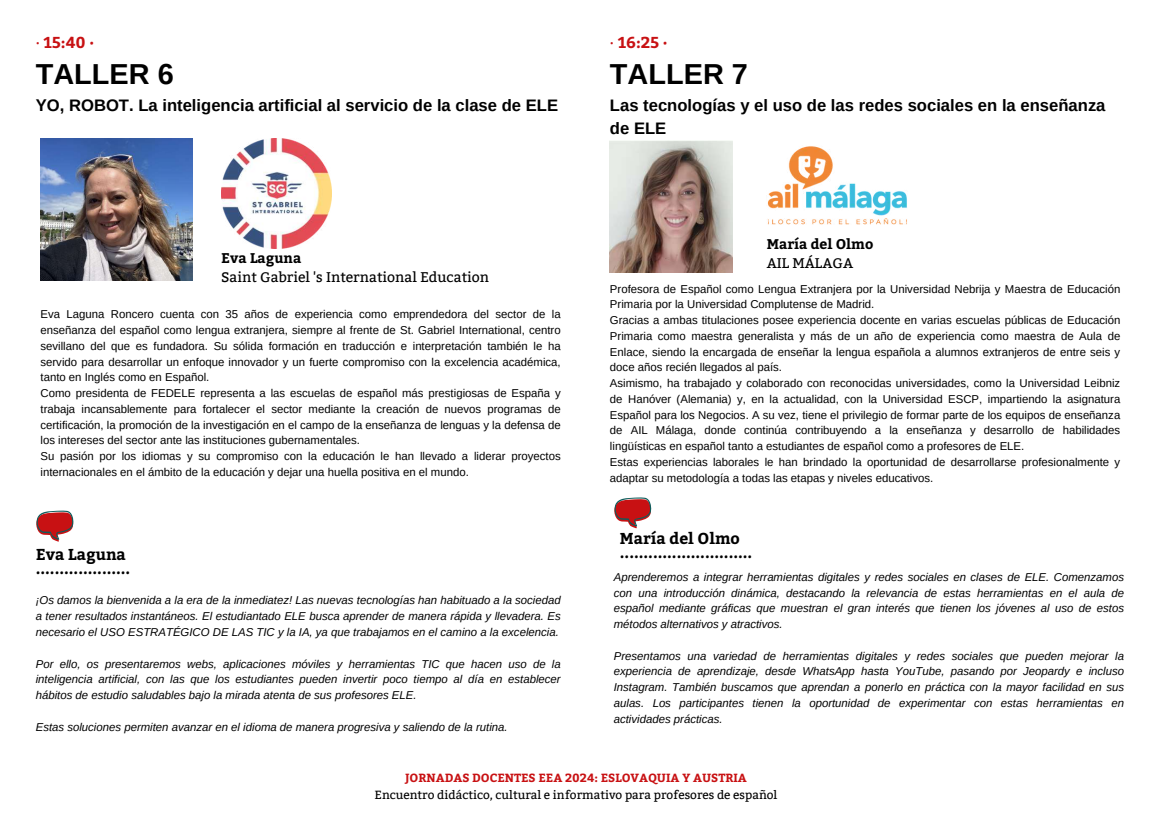
<style>
.page{position:relative;width:1152px;height:815px;background:#fff}
.page>*{position:absolute;margin:0;border:0;box-sizing:border-box;transform-origin:0 0}
.t1{font:700 28.88px "Arimo";color:#000}
.t2{font:700 16.62px/22.9px "Arimo";color:#000}
.t3{font:700 15.75px/13.8px "Bitter";color:#000}
.t4{font:700 15.75px "Bitter";color:#c81113}
.t5{font:14px "Bitter";color:#000}
.t6{font:700 14px "Bitter";color:#000}
.t7{font:11.81px "Bitter";color:#000}
.t8{font:700 11.81px "Bitter";color:#c81113}
.t9{font:11.38px/15.8px "Arimo";color:#000}
.t10{font:italic 11.38px/15.8px "Arimo";color:#000;text-align:justify}
.s1{font-weight:400}
</style>
<div class="page">
<svg style="left:36px;top:510px;width:38px;height:31px"></svg>
<svg style="left:614px;top:497px;width:37px;height:31px"></svg>
<img style="left:767px;top:146px;width:140px;height:78px">
<img style="left:221px;top:138px;width:110px;height:110px">
<img style="left:610px;top:140px;width:122px;height:132px">
<img style="left:40px;top:138px;width:152px;height:142px">
<h3 class="t4" style="left:36px;top:31px;width:60px"><span class="s1">·</span> 15:40 ·</h3>
<h1 class="t1" style="left:36px;top:58px;width:139px">TALLER 6</h1>
<h2 class="t2" style="left:36px;top:94px;width:523px">YO, ROBOT. La inteligencia artificial al servicio de la clase de ELE</h2>
<p class="t6" style="left:221px;top:247px;width:82px">Eva Laguna</p>
<p class="t5" style="left:221px;top:268px;width:269px">Saint Gabriel 's International Education</p>
<p class="t9" style="left:40px;top:306px;width:521px">Eva Laguna Roncero cuenta con 35 años de experiencia como emprendedora del sector de la enseñanza del español como lengua extranjera, siempre al frente de St. Gabriel International, centro sevillano del que es fundadora. Su sólida formación en traducción e interpretación también le ha servido para desarrollar un enfoque innovador y un fuerte compromiso con la excelencia académica, tanto en Inglés como en Español.<br>Como presidenta de FEDELE representa a las escuelas de español más prestigiosas de España y trabaja incansablemente para fortalecer el sector mediante la creación de nuevos programas de certificación, la promoción de la investigación en el campo de la enseñanza de lenguas y la defensa de los intereses del sector ante las instituciones gubernamentales.<br>Su pasión por los idiomas y su compromiso con la educación le han llevado a liderar proyectos internacionales en el ámbito de la educación y dejar una huella positiva en el mundo.</p>
<h3 class="t3" style="left:36px;top:547px;width:96px">Eva Laguna ....................</h3>
<p class="t10" style="left:36px;top:592px;width:526px">¡Os damos la bienvenida a la era de la inmediatez! Las nuevas tecnologías han habituado a la sociedad a tener resultados instantáneos. El estudiantado ELE busca aprender de manera rápida y llevadera. Es necesario el USO ESTRATÉGICO DE LAS TIC y la IA, ya que trabajamos en el camino a la excelencia.</p>
<p class="t10" style="left:36px;top:655px;width:526px">Por ello, os presentaremos webs, aplicaciones móviles y herramientas TIC que hacen uso de la inteligencia artificial, con las que los estudiantes pueden invertir poco tiempo al día en establecer hábitos de estudio saludables bajo la mirada atenta de sus profesores ELE.</p>
<p class="t10" style="left:36px;top:718px;width:473px">Estas soluciones permiten avanzar en el idioma de manera progresiva y saliendo de la rutina.</p>
<h3 class="t4" style="left:610px;top:31px;width:59px"><span class="s1">·</span> 16:25 ·</h3>
<h1 class="t1" style="left:610px;top:58px;width:139px">TALLER 7</h1>
<h2 class="t2" style="left:610px;top:94px;width:497px">Las tecnologías y el uso de las redes sociales en la enseñanza de ELE</h2>
<p class="t6" style="left:766px;top:234px;width:108px">María del Olmo</p>
<p class="t5" style="left:766px;top:255px;width:88px">AIL MÁLAGA</p>
<p class="t9" style="left:610px;top:281px;width:511px">Profesora de Español como Lengua Extranjera por la Universidad Nebrija y Maestra de Educación Primaria por la Universidad Complutense de Madrid.<br>Gracias a ambas titulaciones posee experiencia docente en varias escuelas públicas de Educación Primaria como maestra generalista y más de un año de experiencia como maestra de Aula de Enlace, siendo la encargada de enseñar la lengua española a alumnos extranjeros de entre seis y doce años recién llegados al país.<br>Asimismo, ha trabajado y colaborado con reconocidas universidades, como la Universidad Leibniz de Hanóver (Alemania) y, en la actualidad, con la Universidad ESCP, impartiendo la asignatura Español para los Negocios. A su vez, tiene el privilegio de formar parte de los equipos de enseñanza de AIL Málaga, donde continúa contribuyendo a la enseñanza y desarrollo de habilidades lingüísticas en español tanto a estudiantes de español como a profesores de ELE.<br>Estas experiencias laborales le han brindado la oportunidad de desarrollarse profesionalmente y adaptar su metodología a todas las etapas y niveles educativos.</p>
<h3 class="t3" style="left:619px;top:530px;width:134px">María del Olmo ............................</h3>
<p class="t10" style="left:613px;top:569px;width:511px">Aprenderemos a integrar herramientas digitales y redes sociales en clases de ELE. Comenzamos con una introducción dinámica, destacando la relevancia de estas herramientas en el aula de español mediante gráficas que muestran el gran interés que tienen los jóvenes al uso de estos métodos alternativos y atractivos.</p>
<p class="t10" style="left:613px;top:647px;width:511px">Presentamos una variedad de herramientas digitales y redes sociales que pueden mejorar la experiencia de aprendizaje, desde WhatsApp hasta YouTube, pasando por Jeopardy e incluso Instagram. También buscamos que aprendan a ponerlo en práctica con la mayor facilidad en sus aulas. Los participantes tienen la oportunidad de experimentar con estas herramientas en actividades prácticas.</p>
<p class="t8" style="left:405px;top:769px;width:343px">JORNADAS DOCENTES EEA 2024: ESLOVAQUIA Y AUSTRIA</p>
<p class="t7" style="left:374px;top:787px;width:404px">Encuentro didáctico, cultural e informativo para profesores de español</p>
</div>
